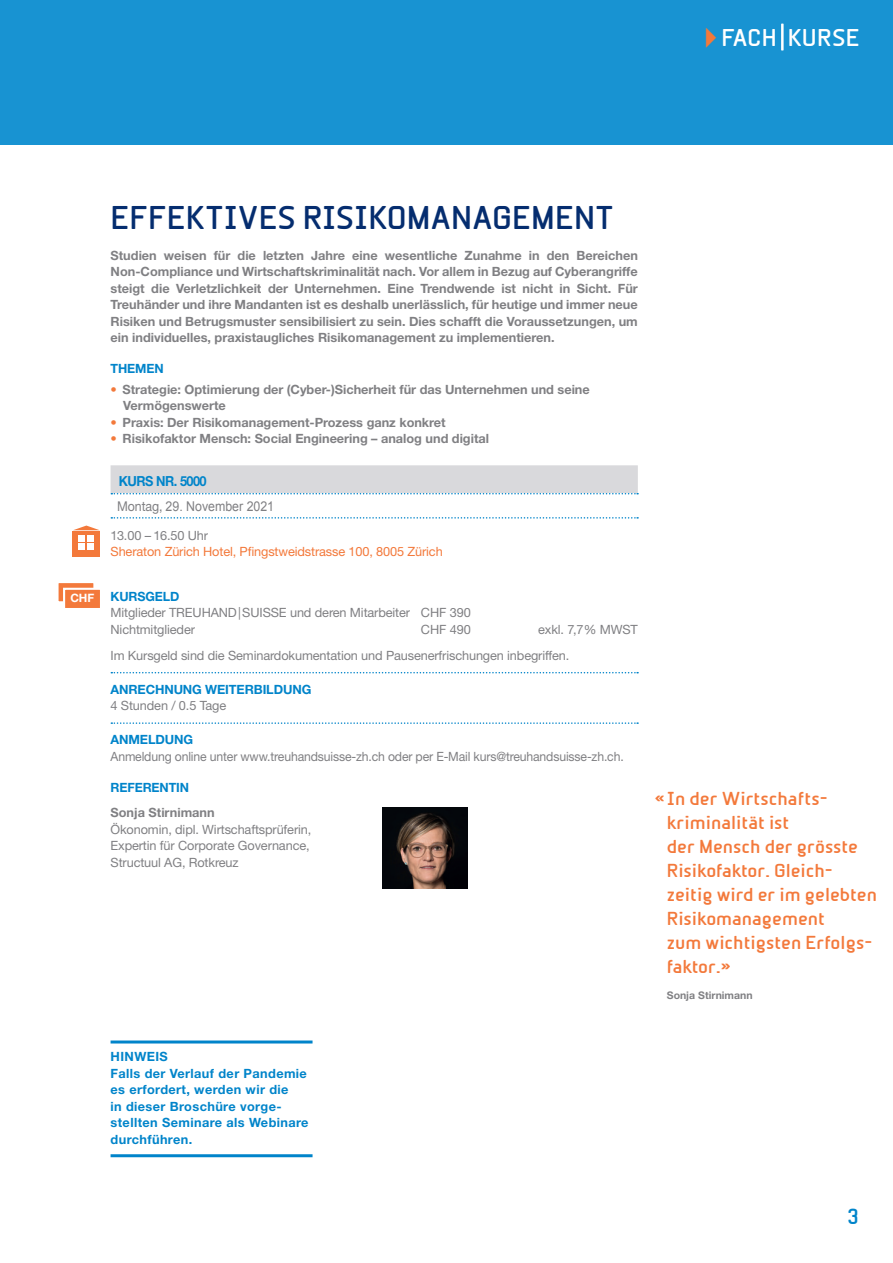
<style>
.page{position:relative;width:893px;height:1263px;background:#fff}
.page>*{position:absolute;margin:0;border:0;box-sizing:border-box;transform-origin:0 0}
.t1{font:700 31.5px "Beta Sans";color:#052d6f}
.t2{font:700 23.25px "Beta Sans";letter-spacing:.01em;color:#fff}
.t3{font:700 21px "Beta Sans";color:#0084ca}
.t4{font:700 18px/24px "Beta Sans";color:#f3793b}
.t5{font:700 13.95px "Helvetica Neue LT Std";letter-spacing:-.035em;color:#0084ca;scale:.92 1}
.t6{font:13.5px "Arial";color:#808083;scale:.92 1}
.t7{font:700 12.75px/16.5px "Helvetica Neue LT Std";color:#808083;text-align:justify}
.t8{font:12.75px/16.5px "Helvetica Neue LT Std";letter-spacing:-.01em;color:#808083}
.t9{font:700 12.75px/16.5px "Helvetica Neue LT Std";letter-spacing:.03em;color:#0084ca}
.t10{font:12.75px "Helvetica Neue LT Std";letter-spacing:-.01em;color:#808083;scale:.96 1}
.t11{font:12.75px "Helvetica Neue LT Std";letter-spacing:-.01em;color:#f3793b}
.t12{font:700 12.75px "Helvetica Neue LT Std";letter-spacing:-.01em;color:#0084ca}
.t13{font:700 11.55px "Helvetica Neue LT Std";color:#fff}
.t14{font:700 10.5px "Helvetica Neue LT Std";color:#808083}
.s1{color:#f3793b}
.s2{font-family:"Helvetica Neue LT Std"}
</style>
<div class="page">
<div style="left:0;top:0;width:893px;height:145px;background:#1893d2"></div>
<hr style="left:781px;top:24px;width:3px;height:27px;background:#fff">
<div style="left:111px;top:465px;width:527px;height:28px;background:#d9d9dc"></div>
<svg style="left:111px;top:493px;width:527px;height:1px"></svg>
<svg style="left:111px;top:517px;width:527px;height:2px"></svg>
<svg style="left:111px;top:672px;width:527px;height:1px"></svg>
<svg style="left:111px;top:722px;width:527px;height:2px"></svg>
<div style="left:72px;top:531px;width:28px;height:25px;background:#f3793b"></div>
<svg style="left:79px;top:536px;width:15px;height:14px"></svg>
<svg style="left:74px;top:525px;width:25px;height:5px"></svg>
<svg style="left:58px;top:583px;width:36px;height:19px"></svg>
<div style="left:63px;top:588px;width:39px;height:22px;background:#f3793b;border:2px solid #fff"></div>
<img style="left:383px;top:808px;width:85px;height:81px">
<hr style="left:111px;top:1040px;width:202px;height:3px;background:#0084ca">
<hr style="left:111px;top:1154px;width:202px;height:3px;background:#0084ca">
<h2 class="t2" style="left:694px;top:24px;width:167px"><span class="s1">✔</span>FACH KURSE</h2>
<p class="t13" style="left:70px;top:591px;width:25px">CHF</p>
<h1 class="t1" style="left:111px;top:199px;width:505px">EFFEKTIVES RISIKOMANAGEMENT</h1>
<p class="t7" style="left:111px;top:247px;width:529px">Studien weisen für die letzten Jahre eine wesentliche Zunahme in den Bereichen Non-Compliance und Wirtschaftskriminalität nach. Vor allem in Bezug auf Cyberangriffe steigt die Verletzlichkeit der Unternehmen. Eine Trendwende ist nicht in Sicht. Für Treuhänder und ihre Mandanten ist es deshalb unerlässlich, für heutige und immer neue Risiken und Betrugsmuster sensibilisiert zu sein. Dies schafft die Voraussetzungen, um ein individuelles, praxistaugliches Risikomanagement zu implementieren.</p>
<p class="t9" style="left:111px;top:360px;width:55px">THEMEN</p>
<p class="t7" style="left:123px;top:380px;width:468px;text-indent:-13px"><span class="s1">•</span> Strategie: Optimierung der (Cyber-)Sicherheit für das Unternehmen und seine<br>Vermögenswerte</p>
<p class="t7" style="left:111px;top:413px;width:337px"><span class="s1">•</span> Praxis: Der Risikomanagement-Prozess ganz konkret</p>
<p class="t7" style="left:111px;top:430px;width:380px"><span class="s1">•</span> Risikofaktor Mensch: Social Engineering – analog und digital</p>
<p class="t5" style="left:119px;top:473px;width:97px">KURS NR. 5000</p>
<p class="t6" style="left:117px;top:499px;width:172px"><span class="s2">Montag,</span> 29. November 2021</p>
<p class="t8" style="left:111px;top:527px;width:99px">13.00 – 16.50 Uhr</p>
<p class="t11" style="left:111px;top:544px;width:334px">Sheraton Zürich Hotel, Pfingstweidstrasse 100, 8005 Zürich</p>
<p class="t12" style="left:111px;top:588px;width:70px">KURSGELD</p>
<p class="t8" style="left:111px;top:604px;width:362px">Mitglieder TREUHAND|SUISSE und deren Mitarbeiter CHF 390<br>Nichtmitglieder</p>
<p class="t8" style="left:111px;top:616px;width:529px;line-height:26.1px;text-indent:428px">exkl. 7,7% MWST<br>Im Kursgeld sind die Seminardokumentation und Pausenerfrischungen inbegriffen.</p>
<p class="t12" style="left:111px;top:681px;width:202px">ANRECHNUNG WEITERBILDUNG</p>
<p class="t8" style="left:111px;top:697px;width:117px">4 Stunden / 0.5 Tage</p>
<p class="t12" style="left:111px;top:732px;width:84px">ANMELDUNG</p>
<p class="t10" style="left:111px;top:748px;width:536px">Anmeldung online unter www.treuhandsuisse-zh.ch oder per E-Mail kurs@treuhandsuisse-zh.ch.</p>
<p class="t12" style="left:111px;top:779px;width:80px">REFERENTIN</p>
<p class="t7" style="left:111px;top:804px;width:106px">Sonja Stirnimann</p>
<p class="t8" style="left:111px;top:820px;width:202px">Ökonomin, dipl. Wirtschaftsprüferin,<br>Expertin für Corporate Governance,<br>Structuul AG, Rotkreuz</p>
<p class="t8" style="left:421px;top:621px;width:51px">CHF 490</p>
<h3 class="t4" style="left:667px;top:786px;width:212px;text-indent:-12px">«In der Wirtschafts&shy;kriminalität ist<br>der Mensch der grösste<br>Risikofaktor. Gleich&shy;zeitig wird er im gelebten<br>Risikomanagement<br>zum wichtigsten Erfolgs&shy;faktor.»</h3>
<p class="t14" style="left:667px;top:988px;width:87px">Sonja Stirnimann</p>
<p class="t9" style="left:111px;top:1048px;width:200px">HINWEIS<br>Falls der Verlauf der Pandemie es erfordert, werden wir die<br>in dieser Broschüre vorge&shy;stellten Seminare als Webinare durchführen.</p>
<h3 class="t3" style="left:847px;top:1204px;width:13px">3</h3>
</div>
